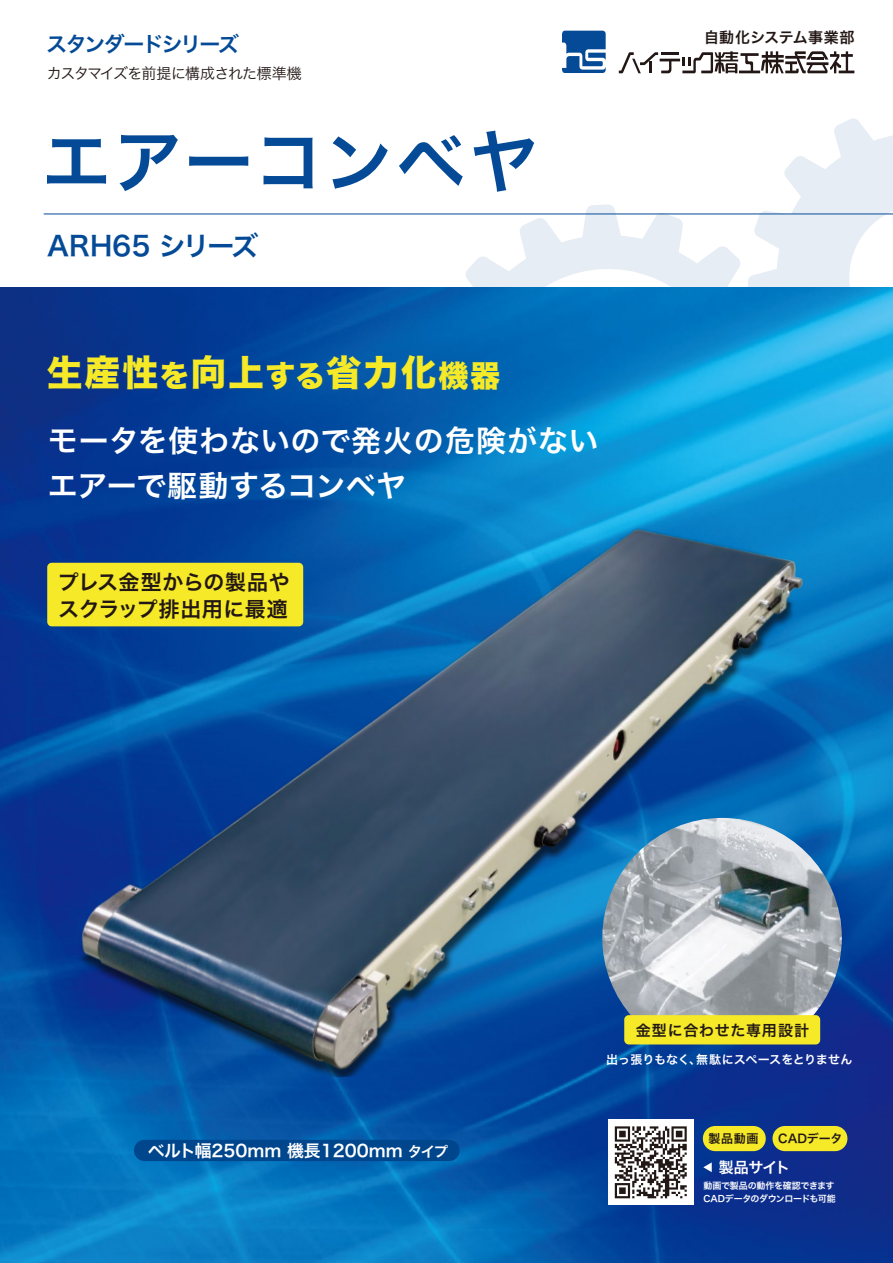
<style>
.page{position:relative;width:893px;height:1263px;background:#fff}
.page>*{position:absolute;margin:0;border:0;box-sizing:border-box;transform-origin:0 0}
.t1{font:69px "Hiragino Sans W6";letter-spacing:.03em;color:#044a96}
.t2{font:36px "Hiragino Sans W8";letter-spacing:.05em;color:#f5e928}
.t3{font:30px/45px "Hiragino Sans W6";letter-spacing:.015em;color:#fff}
.t4{font:27px "Hiragino Sans W6";color:#044a96}
.t5{font:21px/27px "Hiragino Sans W6";letter-spacing:.02em;color:#221714}
.t6{font:21px "Hiragino Sans W6";letter-spacing:-.085em;color:#044a96}
.t7{font:16.8px "Hiragino Sans W6";color:#fff}
.t8{font:15px "Hiragino Sans W3";letter-spacing:-.055em;color:#221714}
.t9{font:15px "Hiragino Sans W6";letter-spacing:.055em;color:#221815}
.t10{font:15px "Hiragino Sans W6";letter-spacing:.015em;color:#221714}
.t11{font:15px "Hiragino Sans W6";letter-spacing:-.04em;color:#fff}
.t12{font:12px "Hiragino Sans W6";letter-spacing:.005em;color:#fff}
.t13{font:12px "Hiragino Sans W6";color:#221714}
.t14{font:9px/13.5px "Hiragino Sans W6";letter-spacing:-.035em;color:#fff}
.s1{font-size:30px}
.s2{font-size:14.4px}
</style>
<div class="page">
<img style="left:0;top:287px;width:893px;height:976px">
<img style="left:46px;top:487px;width:785px;height:604px">
<svg style="left:619px;top:51px;width:235px;height:22px"></svg>
<svg style="left:562px;top:31px;width:44px;height:42px"></svg>
<svg style="left:424px;top:118px;width:469px;height:169px"></svg>
<hr style="left:44px;top:214px;width:849px;height:1px;background:#044a96">
<div style="left:608px;top:1120px;width:85px;height:85px;background:#fff"></div>
<svg style="left:703px;top:1162px;width:9px;height:10px"></svg>
<div style="left:703px;top:1126px;width:63px;height:25px;background:#f5e928;border-radius:12px"></div>
<div style="left:772px;top:1126px;width:75px;height:25px;background:#f5e928;border-radius:12px"></div>
<div style="left:47px;top:563px;width:256px;height:63px;background:#f5e928;border-radius:5px"></div>
<div style="left:134px;top:1140px;width:326px;height:21px;background:#00468d;border-radius:11px"></div>
<img style="left:602px;top:818px;width:240px;height:200px">
<div style="left:624px;top:1015px;width:196px;height:29px;background:#f5e928;border-radius:5px"></div>
<svg style="left:615px;top:1126px;width:72px;height:72px"></svg>
<h3 class="t6" style="left:46px;top:25px;width:195px">スタンダードシリーズ</h3>
<h3 class="t8" style="left:47px;top:60px;width:256px">カスタマイズを前提に構成された標準機</h3>
<h1 class="t1" style="left:42px;top:99px;width:498px">エアーコンベヤ</h1>
<h3 class="t4" style="left:47px;top:222px;width:213px">ARH65 シリーズ</h3>
<h2 class="t2" style="left:47px;top:353px;width:455px">生産性<span class="s1">を</span>向上<span class="s1">する</span>省力化<span class="s1">機器</span></h2>
<h3 class="t3" style="left:48px;top:417px;width:552px">モータを使わないので発火の危険がないエアーで駆動するコンベヤ</h3>
<h3 class="t5" style="left:58px;top:568px;width:233px">プレス金型からの製品やスクラップ排出用に最適</h3>
<h3 class="t10" style="left:704px;top:24px;width:152px">自動化システム事業部</h3>
<h3 class="t7" style="left:148px;top:1135px;width:302px">ベルト幅250mm 機長1200mm <span class="s2">タイプ</span></h3>
<h3 class="t9" style="left:636px;top:1017px;width:175px">金型に合わせた専用設計</h3>
<h3 class="t12" style="left:606px;top:1048px;width:248px">出っ張りもなく、無駄にスペースをとりません</h3>
<h3 class="t13" style="left:709px;top:1128px;width:51px">製品動画</h3>
<h3 class="t13" style="left:778px;top:1128px;width:66px">CADデータ</h3>
<h3 class="t11" style="left:719px;top:1154px;width:73px">製品サイト</h3>
<p class="t14" style="left:703px;top:1178px;width:134px">動画で製品の動作を確認できます<br>CADデータのダウンロードも可能</p>
</div>
